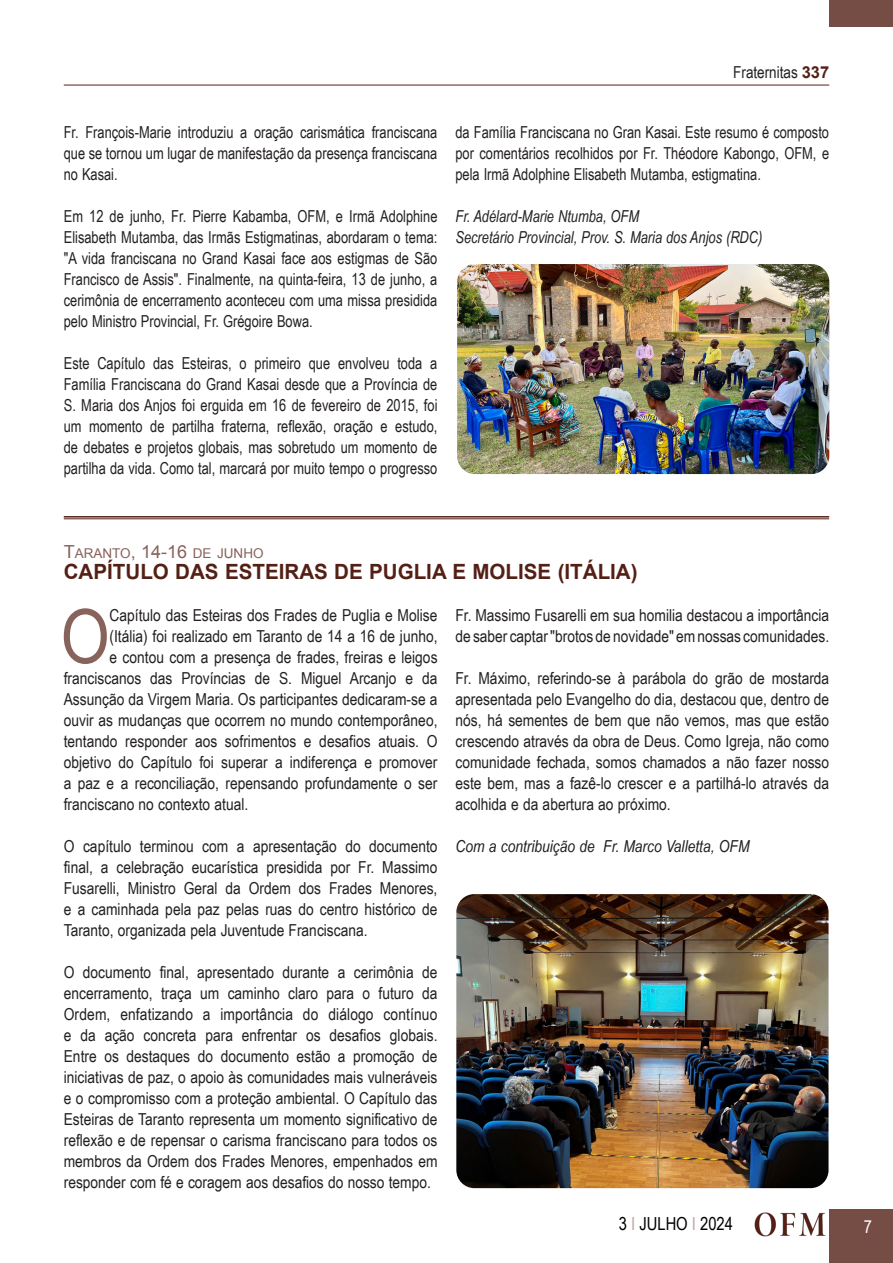
<style>
.page{position:relative;width:893px;height:1263px;background:#fff}
.page>*{position:absolute;margin:0;border:0;box-sizing:border-box;transform-origin:0 0}
.Titolo{font:75.15px "Arial Narrow";color:#87635b}
.Titolo-2{font:700 21px "Arial";color:#542015}
.t1{font:18px "Arial Narrow";color:#000}
.t2{font:18px "Arial Narrow";color:#fff}
.Titolo-3{font:16.5px/21px "Arial Narrow";color:#231f20;text-align:justify}
.Titolo-4{font:16.5px/21px "Arial Narrow";color:#231f20;text-align:justify;scale:.95 1}
.Titolo-5{font:italic 16.5px "Arial Narrow";color:#231f20;scale:.95 1}
.Titolo-6{font:italic 16.5px "Arial Narrow";color:#231f20}
.Titolo_piccolo{font:13.5px "Arial";color:#87635b}
.s1{font-family:"Arial";font-weight:700;color:#542015}
.s2{font-size:18px}
.s3{color:#bba6a1}
</style>
<div class="page">
<div style="left:829px;top:1209px;width:64px;height:54px;background:#764d44"></div>
<hr style="left:64px;top:85px;width:765px;height:1px;background:#542015">
<div style="left:829px;top:0;width:64px;height:27px;background:#764d44"></div>
<img style="left:755px;top:1212px;width:71px;height:24px">
<img style="left:457px;top:264px;width:372px;height:210px">
<hr style="left:64px;top:516px;width:765px;height:2px;background:#542015">
<hr style="left:64px;top:518px;width:765px;height:1px;background:#542015">
<img style="left:456px;top:894px;width:372px;height:294px">
<p class="Titolo-3" style="left:733px;top:61px;width:97px">Fraternitas <span class="s1">337</span></p>
<p class="Titolo-4" style="left:64px;top:121px;width:395px">Fr. François-Marie introduziu a oração carismática franciscana que se tornou um lugar de manifestação da presença franciscana no Kasai.</p>
<p class="Titolo-4" style="left:64px;top:205px;width:395px">Em 12 de junho, Fr. Pierre Kabamba, OFM, e Irmã Adolphine Elisabeth Mutamba, das Irmãs Estigmatinas, abordaram o tema: "A vida franciscana no Grand Kasai face aos estigmas de São Francisco de Assis". Finalmente, na quinta-feira, 13 de junho, a cerimônia de encerramento aconteceu com uma missa presidida pelo Ministro Provincial, Fr. Grégoire Bowa.</p>
<p class="Titolo-4" style="left:64px;top:352px;width:395px">Este Capítulo das Esteiras, o primeiro que envolveu toda a Família Franciscana do Grand Kasai desde que a Província de S. Maria dos Anjos foi erguida em 16 de fevereiro de 2015, foi um momento de partilha fraterna, reflexão, oração e estudo, de debates e projetos globais, mas sobretudo um momento de partilha da vida. Como tal, marcará por muito tempo o progresso</p>
<p class="Titolo-4" style="left:455px;top:121px;width:395px">da Família Franciscana no Gran Kasai. Este resumo é composto por comentários recolhidos por Fr. Théodore Kabongo, OFM, e pela Irmã Adolphine Elisabeth Mutamba, estigmatina.</p>
<p class="Titolo-5" style="left:455px;top:205px;width:195px">Fr. Adélard-Marie Ntumba, OFM</p>
<p class="Titolo-5" style="left:455px;top:226px;width:325px">Secretário Provincial, Prov. S. Maria dos Anjos (RDC)</p>
<p class="Titolo_piccolo" style="left:64px;top:544px;width:201px"><span class="s2">T</span>ARANTO<span class="s2">, 14-16</span> DE JUNHO</p>
<p class="Titolo-2" style="left:64px;top:558px;width:575px">CAPÍTULO DAS ESTEIRAS DE PUGLIA E MOLISE (ITÁLIA)</p>
<p class="Titolo" style="left:61px;top:581px;width:50px">O</p>
<p class="Titolo-3" style="left:110px;top:604px;width:329px">Capítulo das Esteiras dos Frades de Puglia e Molise</p>
<p class="Titolo-3" style="left:456px;top:604px;width:375px">Fr. Massimo Fusarelli em sua homilia destacou a importância de saber captar "brotos de novidade" em nossas comunidades.</p>
<p class="Titolo-3" style="left:456px;top:667px;width:375px">Fr. Máximo, referindo-se à parábola do grão de mostarda apresentada pelo Evangelho do dia, destacou que, dentro de nós, há sementes de bem que não vemos, mas que estão crescendo através da obra de Deus. Como Igreja, não como comunidade fechada, somos chamados a não fazer nosso este bem, mas a fazê-lo crescer e a partilhá-lo através da acolhida e da abertura ao próximo.</p>
<p class="Titolo-6" style="left:456px;top:835px;width:295px">Com a contribuição de Fr. Marco Valletta, OFM</p>
<p class="Titolo-3" style="left:110px;top:625px;width:329px">(Itália) foi realizado em Taranto de 14 a 16 de junho,</p>
<p class="Titolo-3" style="left:110px;top:646px;width:329px">e contou com a presença de frades, freiras e leigos</p>
<p class="Titolo-3" style="left:64px;top:667px;width:375px">franciscanos das Províncias de S. Miguel Arcanjo e da</p>
<p class="Titolo-3" style="left:64px;top:688px;width:375px">Assunção da Virgem Maria. Os participantes dedicaram-se a</p>
<p class="Titolo-3" style="left:64px;top:709px;width:375px">ouvir as mudanças que ocorrem no mundo contemporâneo,</p>
<p class="Titolo-3" style="left:64px;top:730px;width:375px">tentando responder aos sofrimentos e desafios atuais. O</p>
<p class="Titolo-3" style="left:64px;top:751px;width:375px">objetivo do Capítulo foi superar a indiferença e promover</p>
<p class="Titolo-3" style="left:64px;top:772px;width:375px">a paz e a reconciliação, repensando profundamente o ser</p>
<p class="Titolo-3" style="left:64px;top:793px;width:186px">franciscano no contexto atual.</p>
<p class="Titolo-3" style="left:64px;top:835px;width:375px">O capítulo terminou com a apresentação do documento final, a celebração eucarística presidida por Fr. Massimo Fusarelli, Ministro Geral da Ordem dos Frades Menores, e a caminhada pela paz pelas ruas do centro histórico de Taranto, organizada pela Juventude Franciscana.</p>
<p class="Titolo-3" style="left:64px;top:961px;width:375px">O documento final, apresentado durante a cerimônia de encerramento, traça um caminho claro para o futuro da Ordem, enfatizando a importância do diálogo contínuo e da ação concreta para enfrentar os desafios globais.<br>Entre os destaques do documento estão a promoção de iniciativas de paz, o apoio às comunidades mais vulneráveis e o compromisso com a proteção ambiental. O Capítulo das Esteiras de Taranto representa um momento significativo de reflexão e de repensar o carisma franciscano para todos os membros da Ordem dos Frades Menores, empenhados em responder com fé e coragem aos desafios do nosso tempo.</p>
<p class="t1" style="left:619px;top:1210px;width:116px">3 <span class="s3">I</span> JULHO <span class="s3">I</span> 2024</p>
<p class="t2" style="left:864px;top:1213px;width:10px">7</p>
</div>
